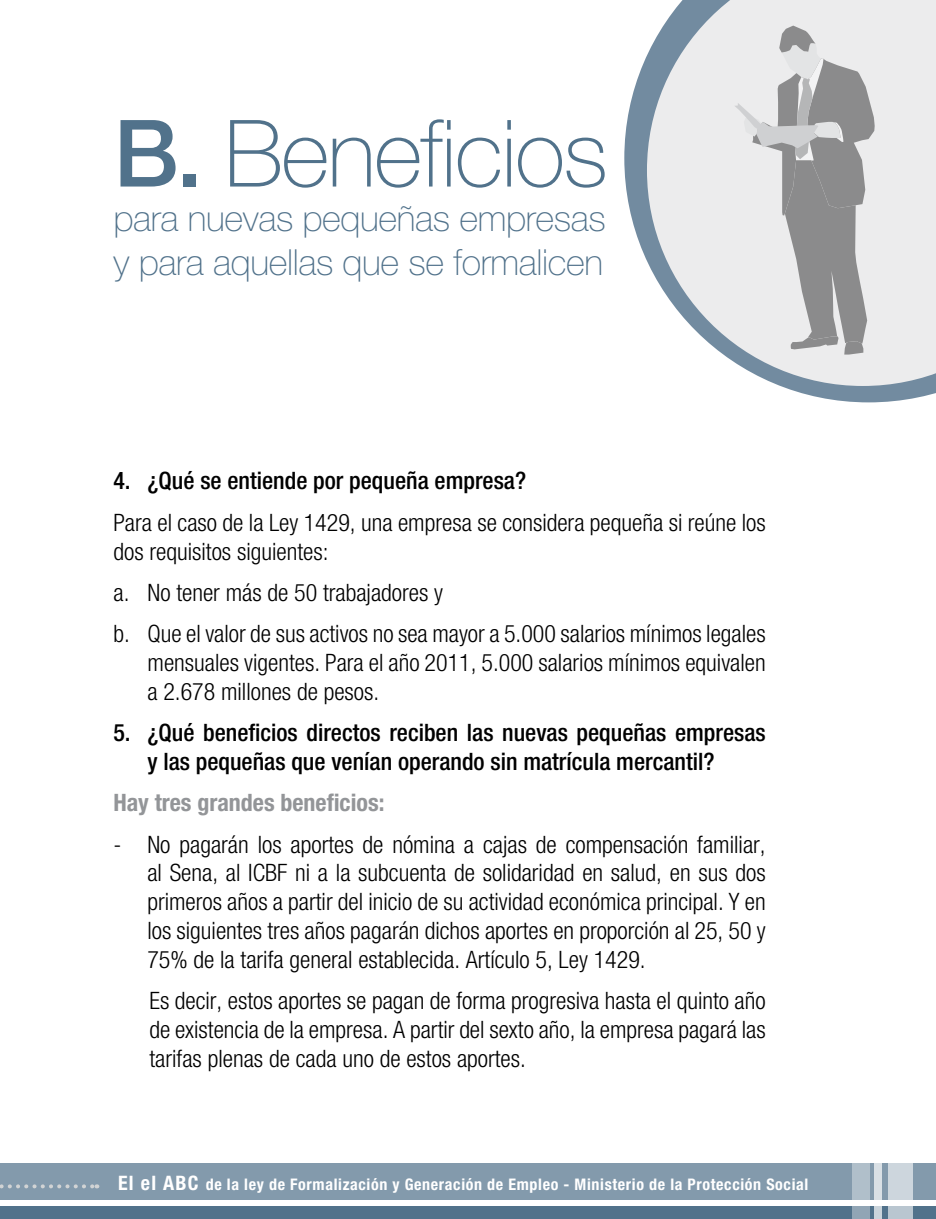
<style>
.page{position:relative;width:936px;height:1219px;background:#fff}
.page>*{position:absolute;margin:0;border:0;box-sizing:border-box;transform-origin:0 0}
.t1{font:100 93px "Helvetica Neue";letter-spacing:-.02em;color:#51728b}
.t2{font:100 36px/43.2px "Helvetica Neue";letter-spacing:-.01em;color:#51728b}
.t3{font:300 condensed 24px/28.8px "Helvetica Neue";color:#000}
.t4{font:500 condensed 24px/28.8px "Helvetica Neue";color:#000}
.t5{font:700 condensed 24px "Helvetica Neue";color:#939598}
.t6{font:700 condensed 16px "Helvetica Neue";letter-spacing:.04em;color:#fff}
.s1{font-weight:500}
.s2{font-size:20px}
</style>
<div class="page">
<div style="left:0;top:1164px;width:935px;height:36px;background:#839aac"></div>
<div style="left:0;top:1206px;width:935px;height:13px;background:#51728b"></div>
<svg style="left:851px;top:1163px;width:18px;height:56px"></svg>
<svg style="left:874px;top:1163px;width:8px;height:56px"></svg>
<svg style="left:888px;top:1163px;width:25px;height:56px"></svg>
<svg style="left:0;top:1184px;width:97px;height:4px"></svg>
<svg style="left:624px;top:55px;width:311px;height:347px"></svg>
<svg style="left:647px;top:0;width:288px;height:386px;background:#dfe2e5"></svg>
<svg style="left:734px;top:26px;width:140px;height:329px;background:#c2c3c4"></svg>
<h1 class="t1" style="left:113px;top:100px;width:496px"><span class="s1">B.</span> Beneficios</h1>
<h2 class="t2" style="left:113px;top:197px;width:494px">para nuevas pequeñas empresas y para aquellas que se formalicen</h2>
<p class="t4" style="left:113px;top:466px;width:414px">4. ¿Qué se entiende por pequeña empresa?</p>
<p class="t3" style="left:113px;top:508px;width:653px">Para el caso de la Ley 1429, una empresa se considera pequeña si reúne los dos requisitos siguientes:</p>
<p class="t3" style="left:113px;top:571px;width:653px;line-height:41.4px">a. No tener más de 50 trabajadores y<br>b. Que el valor de sus activos no sea mayor a 5.000 salarios mínimos legales</p>
<p class="t3" style="left:147px;top:648px;width:619px">mensuales vigentes. Para el año 2011, 5.000 salarios mínimos equivalen a 2.678 millones de pesos.</p>
<p class="t4" style="left:147px;top:718px;width:619px;text-indent:-34px">5. ¿Qué beneficios directos reciben las nuevas pequeñas empresas y las pequeñas que venían operando sin matrícula mercantil?</p>
<p class="t5" style="left:113px;top:788px;width:272px">Hay tres grandes beneficios:</p>
<p class="t3" style="left:147px;top:829px;width:619px;text-align:justify;text-indent:-34px">- No pagarán los aportes de nómina a cajas de compensación familiar, al Sena, al ICBF ni a la subcuenta de solidaridad en salud, en sus dos primeros años a partir del inicio de su actividad económica principal. Y en los siguientes tres años pagarán dichos aportes en proporción al 25, 50 y 75% de la tarifa general establecida. Artículo 5, Ley 1429.</p>
<p class="t3" style="left:149px;top:986px;width:618px;text-align:justify">Es decir, estos aportes se pagan de forma progresiva hasta el quinto año de existencia de la empresa. A partir del sexto año, la empresa pagará las tarifas plenas de cada uno de estos aportes.</p>
<p class="t6" style="left:118px;top:1175px;width:691px"><span class="s2">El el ABC</span> de la ley de Formalización y Generación de Empleo - Ministerio de la Protección Social</p>
</div>
